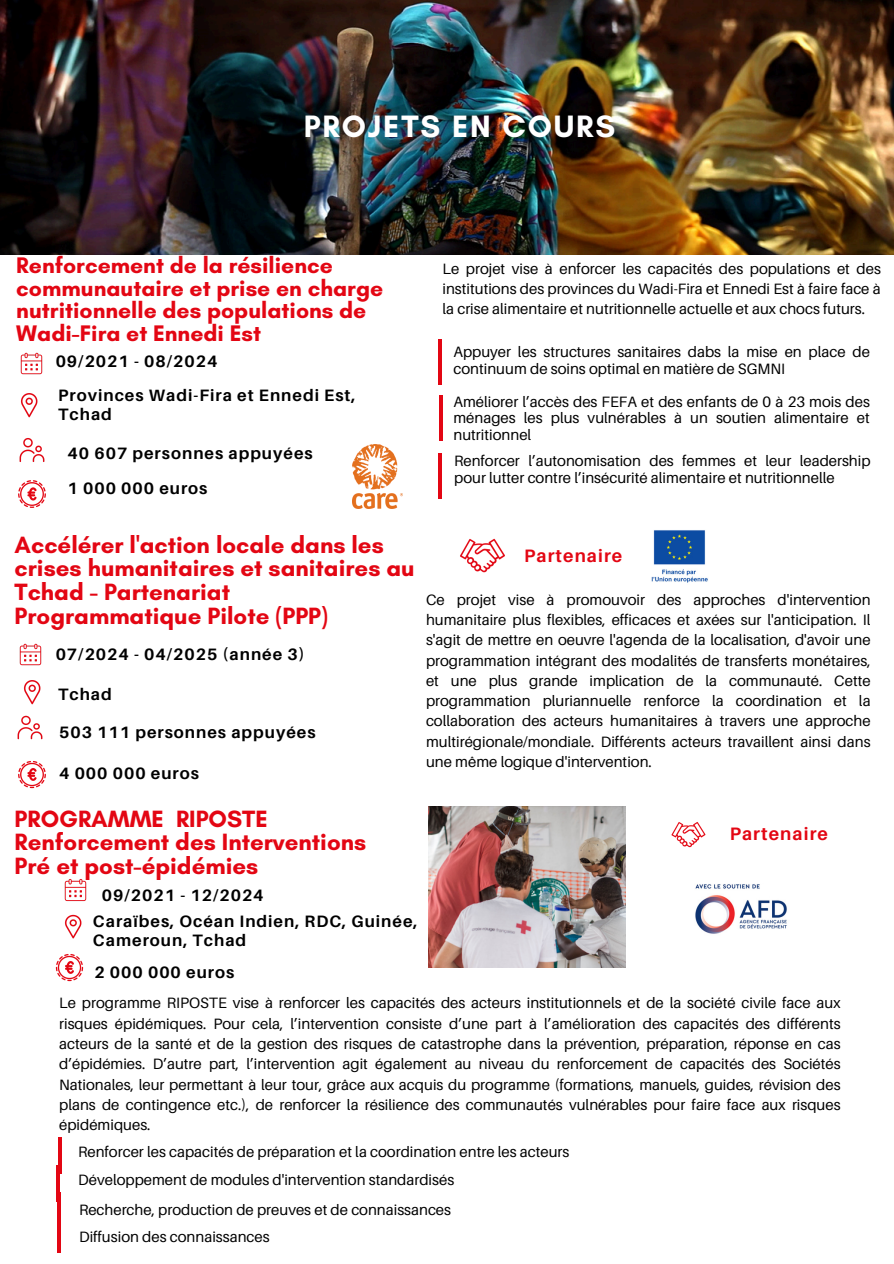
<style>
.page{position:relative;width:894px;height:1264px;background:#fff}
.page>*{position:absolute;margin:0;border:0;box-sizing:border-box;transform-origin:0 0}
.t1{font:700 31.5px "Glacial Indifference";letter-spacing:.06em;color:#fff}
.t2{font:700 24px/23.7px "Glacial Indifference";color:#e30613}
.t3{font:700 22.95px/22.5px "Glacial Indifference";color:#e30613}
.t4{font:700 18px "Aileron";letter-spacing:.06em;color:#e30613}
.t5{font:700 16.5px/19.2px "Aileron";letter-spacing:.06em;color:#000}
.t6{font:15px/20.2px "Aileron";color:#000;text-align:justify}
</style>
<div class="page">
<img style="left:0;top:0;width:893px;height:254px">
<img style="left:64px;top:879px;width:23px;height:23px">
<img style="left:428px;top:806px;width:197px;height:161px">
<img style="left:65px;top:914px;width:17px;height:25px">
<img style="left:55px;top:954px;width:29px;height:28px">
<img style="left:671px;top:822px;width:35px;height:26px">
<img style="left:695px;top:884px;width:92px;height:50px">
<img style="left:20px;top:352px;width:23px;height:23px">
<img style="left:21px;top:393px;width:17px;height:25px">
<img style="left:18px;top:480px;width:28px;height:28px">
<img style="left:19px;top:438px;width:26px;height:24px">
<hr style="left:438px;top:339px;width:4px;height:46px;background:#e30613">
<hr style="left:439px;top:395px;width:3px;height:46px;background:#e30613">
<hr style="left:438px;top:453px;width:4px;height:46px;background:#e30613">
<hr style="left:57px;top:1219px;width:3px;height:33px;background:#e30613">
<hr style="left:57px;top:1192px;width:4px;height:36px;background:#e30613">
<hr style="left:56px;top:1165px;width:4px;height:36px;background:#e30613">
<hr style="left:58px;top:1137px;width:4px;height:37px;background:#e30613">
<img style="left:19px;top:643px;width:23px;height:23px">
<img style="left:24px;top:680px;width:17px;height:25px">
<img style="left:17px;top:715px;width:26px;height:25px">
<img style="left:18px;top:761px;width:28px;height:28px">
<img style="left:460px;top:538px;width:45px;height:35px">
<img style="left:651px;top:530px;width:57px;height:53px">
<img style="left:352px;top:444px;width:50px;height:64px">
<h3 class="t1" style="left:303px;top:107px;width:313px">PROJETS EN COURS</h3>
<p class="t3" style="left:16px;top:254px;width:368px">Renforcement de la résilience communautaire et prise en charge nutritionnelle des populations de<br>Wadi-Fira et Ennedi Est</p>
<h3 class="t5" style="left:56px;top:351px;width:163px">09/2021 - 08/2024</h3>
<p class="t5" style="left:58px;top:385px;width:299px">Provinces Wadi-Fira et Ennedi Est,<br>Tchad</p>
<p class="t5" style="left:68px;top:443px;width:246px">40 607 personnes appuyées</p>
<h3 class="t5" style="left:68px;top:478px;width:141px">1 000 000 euros</h3>
<h3 class="t6" style="left:442px;top:258px;width:440px">Le projet vise à enforcer les capacités des populations et des institutions des provinces du Wadi-Fira et Ennedi Est à faire face à la crise alimentaire et nutritionnelle actuelle et aux chocs futurs.</h3>
<p class="t6" style="left:453px;top:343px;width:418px;line-height:16.8px">Appuyer les structures sanitaires dabs la mise en place de continuum de soins optimal en matière de SGMNI</p>
<p class="t6" style="left:453px;top:392px;width:418px;line-height:16.8px">Améliorer l’accès des FEFA et des enfants de 0 à 23 mois des ménages les plus vulnérables à un soutien alimentaire et nutritionnel</p>
<p class="t6" style="left:454px;top:452px;width:418px;line-height:16.8px">Renforcer l’autonomisation des femmes et leur leadership pour lutter contre l’insécurité alimentaire et nutritionnelle</p>
<h3 class="t2" style="left:15px;top:532px;width:401px">Accélérer l'action locale dans les crises humanitaires et sanitaires au<br>Tchad - Partenariat<br>Programmatique Pilote (PPP)</h3>
<p class="t5" style="left:56px;top:644px;width:250px">07/2024 - 04/2025 (année 3)</p>
<p class="t5" style="left:58px;top:684px;width:55px">Tchad</p>
<p class="t5" style="left:59px;top:722px;width:258px">503 111 personnes appuyées</p>
<p class="t5" style="left:59px;top:763px;width:141px">4 000 000 euros</p>
<p class="t4" style="left:524px;top:544px;width:100px">Partenaire</p>
<p class="t6" style="left:426px;top:589px;width:446px">Ce projet vise à promouvoir des approches d'intervention humanitaire plus flexibles, efficaces et axées sur l'anticipation. Il s'agit de mettre en oeuvre l'agenda de la localisation, d'avoir une programmation intégrant des modalités de transferts monétaires, et une plus grande implication de la communauté. Cette programmation pluriannuelle renforce la coordination et la collaboration des acteurs humanitaires à travers une approche multirégionale/mondiale. Différents acteurs travaillent ainsi dans une même logique d'intervention.</p>
<h1 class="t2" style="left:15px;top:806px;width:353px">PROGRAMME RIPOSTE<br>Renforcement des Interventions<br>Pré et post-épidémies</h1>
<p class="t5" style="left:102px;top:884px;width:163px">09/2021 - 12/2024</p>
<h3 class="t5" style="left:93px;top:910px;width:326px">Caraïbes, Océan Indien, RDC, Guinée,<br>Cameroun, Tchad</h3>
<p class="t5" style="left:94px;top:962px;width:141px">2 000 000 euros</p>
<h3 class="t4" style="left:729px;top:822px;width:100px">Partenaire</h3>
<p class="t6" style="left:59px;top:992px;width:782px">Le programme RIPOSTE vise à renforcer les capacités des acteurs institutionnels et de la société civile face aux risques épidémiques. Pour cela, l’intervention consiste d’une part à l’amélioration des capacités des différents acteurs de la santé et de la gestion des risques de catastrophe dans la prévention, préparation, réponse en cas d’épidémies. D’autre part, l’intervention agit également au niveau du renforcement de capacités des Sociétés Nationales, leur permettant à leur tour, grâce aux acquis du programme (formations, manuels, guides, révision des plans de contingence etc.), de renforcer la résilience des communautés vulnérables pour faire face aux risques épidémiques.</p>
<p class="t6" style="left:78px;top:1141px;width:492px">Renforcer les capacités de préparation et la coordination entre les acteurs</p>
<h2 class="t6" style="left:78px;top:1168px;width:377px">Développement de modules d'intervention standardisés</h2>
<p class="t6" style="left:79px;top:1199px;width:373px">Recherche, production de preuves et de connaissances</p>
<p class="t6" style="left:79px;top:1226px;width:192px">Diffusion des connaissances</p>
</div>
